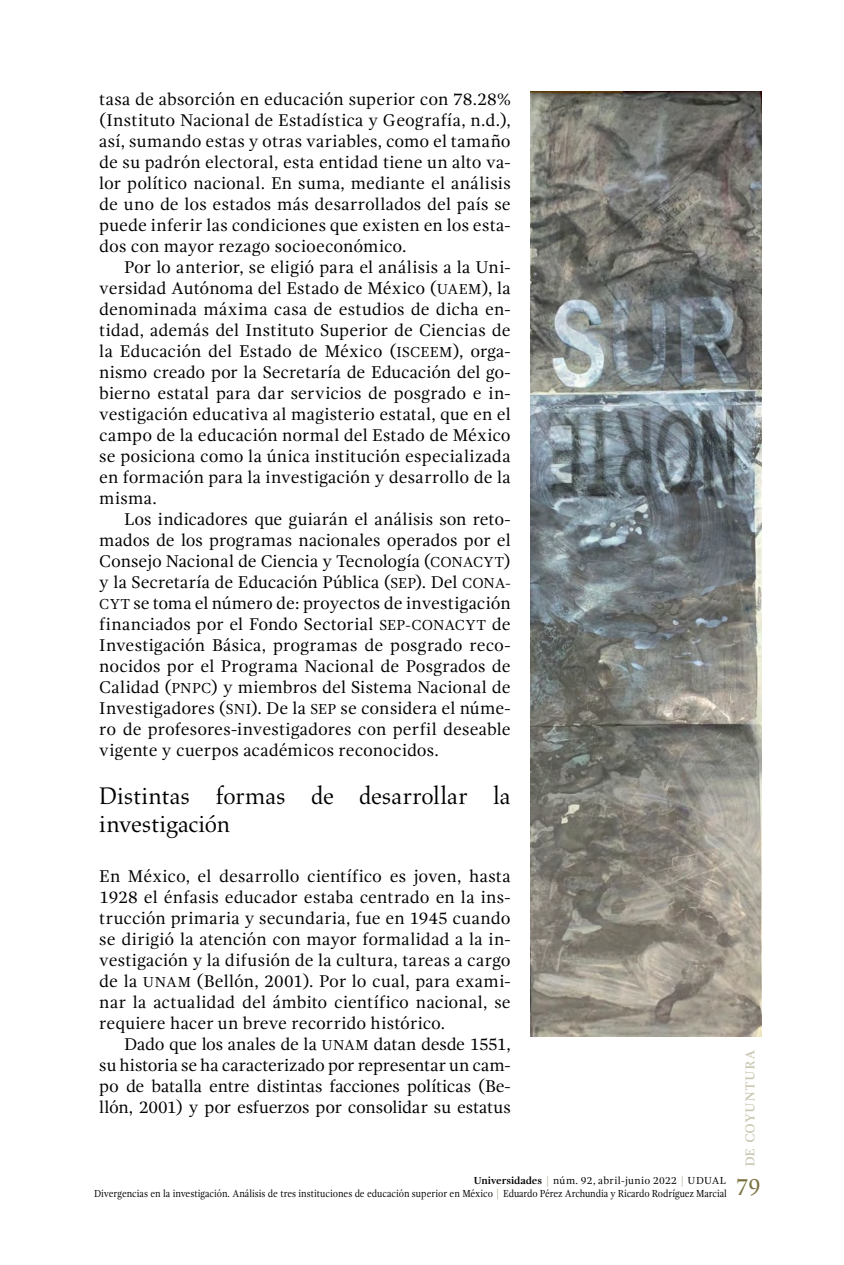
<style>
.page{position:relative;width:844px;height:1265px;background:#fff}
.page>*{position:absolute;margin:0;border:0;box-sizing:border-box;transform-origin:0 0}
.art-subtitulo1{font:24.5px/28px "Aldus LT Std";letter-spacing:-.005em;color:#000}
.t1{font:24.5px "Gandhi Serif";color:#78703c;scale:.9 1}
.art-cuerpo_de_texto{font:17.5px/21px "Gandhi Serif";letter-spacing:.005em;color:#000;text-align:justify}
.art-1er_parrafo{font:17.5px/21px "Gandhi Serif";letter-spacing:.005em;color:#000;text-align:justify}
.t2{font:17.5px "Gandhi Serif";letter-spacing:.015em;color:#c9c6b1}
.mar-titulo_de_articu{font:10.5px "Gandhi Serif";color:#000;scale:.9 1}
.mar-titulo_de_articu-2{font:10.5px "Gandhi Serif";letter-spacing:.025em;color:#000}
.s1{font-size:14.88px}
.s2{font-weight:700}
.s3{color:#aea98a}
</style>
<div class="page">
<img style="left:530px;top:91px;width:231px;height:945px">
<p class="art-cuerpo_de_texto" style="left:99px;top:89px;width:413px">tasa de absorción en educación superior con 78.28% (Instituto Nacional de Estadística y Geografía, n.d.), así, sumando estas y otras variables, como el tamaño de su padrón electoral, esta entidad tiene un alto va&shy;lor político nacional. En suma, mediante el análisis de uno de los estados más desarrollados del país se puede inferir las condiciones que existen en los esta&shy;dos con mayor rezago socioeconómico.</p>
<p class="art-cuerpo_de_texto" style="left:99px;top:257px;width:413px;text-indent:25px">Por lo anterior, se eligió para el análisis a la Uni&shy;versidad Autónoma del Estado de México (<span class="s1">UAEM</span>), la denominada máxima casa de estudios de dicha en&shy;tidad, además del Instituto Superior de Ciencias de la Educación del Estado de México (<span class="s1">ISCEEM</span>), orga&shy;nismo creado por la Secretaría de Educación del go&shy;bierno estatal para dar servicios de posgrado e in&shy;vestigación educativa al magisterio estatal, que en el campo de la educación normal del Estado de México se posiciona como la única institución especializada en formación para la investigación y desarrollo de la misma.</p>
<p class="art-cuerpo_de_texto" style="left:99px;top:509px;width:413px;text-indent:25px">Los indicadores que guiarán el análisis son reto&shy;mados de los programas nacionales operados por el Consejo Nacional de Ciencia y Tecnología (<span class="s1">CONACYT</span>) y la Secretaría de Educación Pública (<span class="s1">SEP</span>). Del <span class="s1">CONA-CYT</span> se toma el número de: proyectos de investigación financiados por el Fondo Sectorial <span class="s1">SEP-CONACYT</span> de Investigación Básica, programas de posgrado reco&shy;nocidos por el Programa Nacional de Posgrados de Calidad (<span class="s1">PNPC</span>) y miembros del Sistema Nacional de Investigadores (<span class="s1">SNI</span>). De la <span class="s1">SEP</span> se considera el núme&shy;ro de profesores-investigadores con perfil deseable vigente y cuerpos académicos reconocidos.</p>
<p class="art-subtitulo1" style="left:99px;top:782px;width:413px">Distintas formas de desarrollar la investigación</p>
<p class="art-1er_parrafo" style="left:99px;top:866px;width:413px">En México, el desarrollo científico es joven, hasta 1928 el énfasis educador estaba centrado en la ins&shy;trucción primaria y secundaria, fue en 1945 cuando se dirigió la atención con mayor formalidad a la in&shy;vestigación y la difusión de la cultura, tareas a cargo de la <span class="s1">UNAM</span> (Bellón, 2001). Por lo cual, para exami&shy;nar la actualidad del ámbito científico nacional, se requiere hacer un breve recorrido histórico.</p>
<p class="art-cuerpo_de_texto" style="left:99px;top:1034px;width:413px;text-indent:25px">Dado que los anales de la <span class="s1">UNAM</span> datan desde 1551, su historia se ha caracterizado por representar un cam&shy;po de batalla entre distintas facciones políticas (Be&shy;llón, 2001) y por esfuerzos por consolidar su estatus</p>
<p class="mar-titulo_de_articu-2" style="left:473px;top:1175px;width:254px"><span class="s2">Universidades</span> <span class="s3">|</span> núm. 92, abril-junio 2022 <span class="s3">|</span> UDUAL</p>
<p class="mar-titulo_de_articu" style="left:94px;top:1187px;width:704px">Divergencias en la investigación. Análisis de tres instituciones de educación superior en México <span class="s3">|</span> Eduardo Pérez Archundia y Ricardo Rodríguez Marcial</p>
<p class="t2" style="left:738px;top:1167px;width:120px;rotate:-90deg">de coyuntura</p>
<h1 class="t1" style="left:736px;top:1173px;width:28px">79</h1>
</div>
